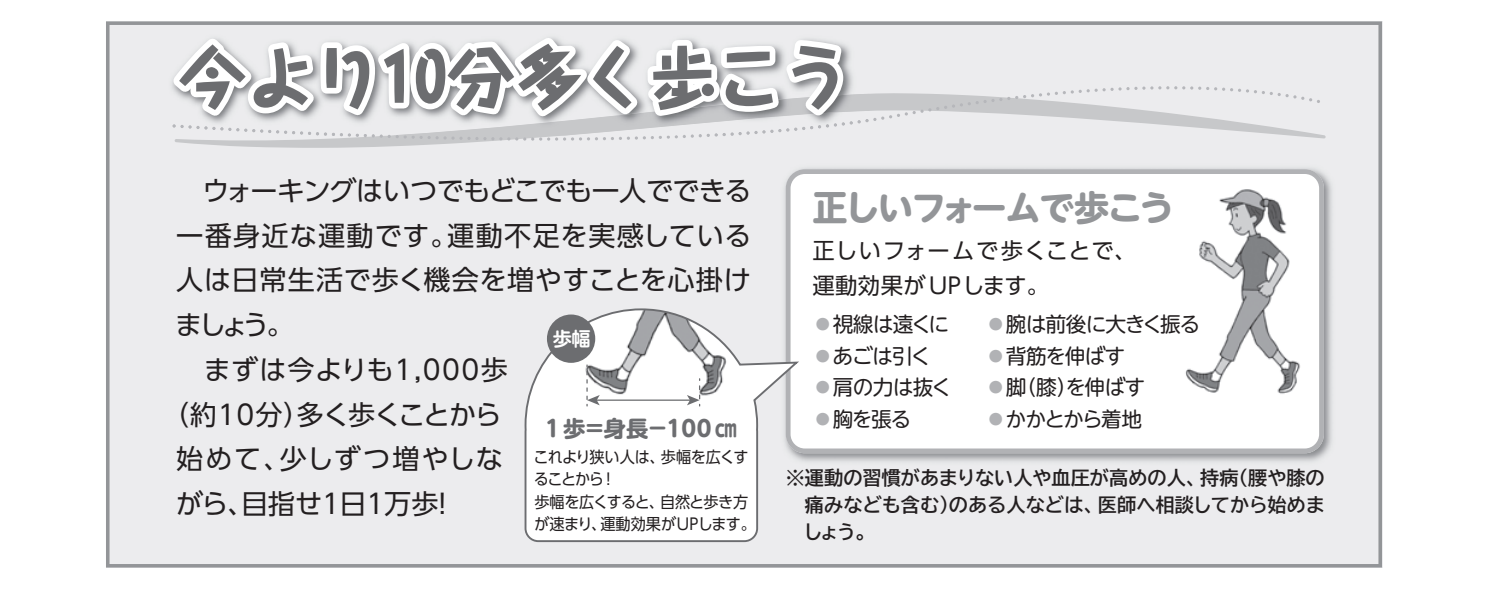
<style>
.page{position:relative;width:1488px;height:589px;background:#fff}
.page>*{position:absolute;margin:0;border:0;box-sizing:border-box;transform-origin:0 0}
.t1{font:67px "Taka Hand Std Heavy 90 pv RKSJ H";color:#6c6d70}
.t2{font:35px "UD Shin M Go Pro Bold 90 pv RKSJ H";letter-spacing:-.05em;color:#939598}
.t3{font:27px "UD Shin Go Pro Regular 90 pv RKSJ H";letter-spacing:.005em;color:#231f20}
.t4{font:27px "UD Shin Go Pro Regular 90 pv RKSJ H";letter-spacing:-.025em;color:#231f20}
.t5{font:27px "UD Shin Go Pro Regular 90 pv RKSJ H";letter-spacing:.045em;color:#231f20}
.t6{font:27px "UD Shin Go Pro Regular 90 pv RKSJ H";letter-spacing:.04em;color:#231f20}
.t7{font:27px "UD Shin Go Pro Regular 90 pv RKSJ H";letter-spacing:-.045em;color:#231f20}
.t8{font:27px "UD Shin Go Pro Regular 90 pv RKSJ H";letter-spacing:.06em;color:#231f20}
.t9{font:22.25px/35px "UD Shin Go Pro Regular 90 pv RKSJ H";letter-spacing:.02em;color:#231f20}
.t10{font:22.25px "UD Shin M Go Pro Bold 90 pv RKSJ H";letter-spacing:.02em;color:#6c6d70}
.t11{font:20.75px "UD Shin M Go Pro Regular 90 pv RKSJ H";letter-spacing:-.05em;color:#231f20}
.t12{font:20.75px "UD Shin M Go Pro Regular 90 pv RKSJ H";letter-spacing:-.085em;color:#231f20}
.t13{font:19.25px/27px "TBUD Go Std Bold 90 pv RKSJ H";letter-spacing:.005em;color:#231f20;text-align:justify}
.t14{font:19.25px "UD Shin M Go Pro De Bold 90 pv RKSJ H";color:#fff}
.t15{font:16px/22.2px "UD Shin Go Pro Regular 90 pv RKSJ H";letter-spacing:-.04em;color:#231f20;scale:.95 1}
.s1{color:#b1b2b5}
</style>
<div class="page">
<div style="left:106px;top:21px;width:1276px;height:546px;background:#ececee"></div>
<svg style="left:175px;top:134px;width:1150px;height:14px"></svg>
<svg style="left:172px;top:86px;width:1148px;height:55px"></svg>
<img style="left:390px;top:94px;width:479px;height:41px">
<img style="left:286px;top:131px;width:471px;height:4px">
<svg style="left:172px;top:37px;width:677px;height:89px"></svg>
<img style="left:784px;top:168px;width:548px;height:294px">
<div style="left:786px;top:169px;width:537px;height:284px;background:#fff"></div>
<img style="left:1168px;top:182px;width:145px;height:223px">
<img style="left:1168px;top:314px;width:30px;height:19px">
<img style="left:1168px;top:190px;width:2px;height:34px">
<svg style="left:524px;top:307px;width:277px;height:236px"></svg>
<div style="left:547px;top:314px;width:48px;height:49px;background:#6c6d70;border-radius:50%"></div>
<div style="left:106px;top:21px;width:1276px;height:546px;border:4px solid #939598"></div>
<h1 class="t1" style="left:179px;top:52px;width:673px">今より10分多く歩こう</h1>
<h3 class="t4" style="left:176px;top:181px;width:577px">　ウォーキングはいつでもどこでも一人でできる</h3>
<h3 class="t5" style="left:176px;top:225px;width:577px">一番身近な運動です。運動不足を実感している</h3>
<h3 class="t3" style="left:176px;top:270px;width:576px">人は日常生活で歩く機会を増やすことを心掛け</h3>
<h3 class="t3" style="left:175px;top:315px;width:120px">ましょう。</h3>
<h3 class="t6" style="left:176px;top:359px;width:333px">　まずは今よりも1,000歩</h3>
<h3 class="t7" style="left:162px;top:404px;width:341px">（約10分）多く歩くことから</h3>
<h3 class="t8" style="left:176px;top:448px;width:328px">始めて、少しずつ増やしな</h3>
<h3 class="t3" style="left:176px;top:493px;width:281px">がら、目指せ1日1万歩！</h3>
<p class="t14" style="left:553px;top:331px;width:39px">歩幅</p>
<p class="t10" style="left:545px;top:420px;width:193px">1歩＝身長－100㎝</p>
<p class="t15" style="left:533px;top:448px;width:235px">これより狭い人は、歩幅を広くすることから！<br>歩幅を広くすると、自然と歩き方が速まり、運動効果がUPします。</p>
<h2 class="t2" style="left:812px;top:194px;width:363px">正しいフォームで歩こう</h2>
<p class="t9" style="left:812px;top:236px;width:325px">正しいフォームで歩くことで、運動効果が UPします。</p>
<p class="t11" style="left:812px;top:316px;width:138px"><span class="s1">●</span>視線は遠くに</p>
<p class="t11" style="left:812px;top:348px;width:120px"><span class="s1">●</span>あごは引く</p>
<p class="t11" style="left:812px;top:379px;width:141px"><span class="s1">●</span>肩の力は抜く</p>
<p class="t11" style="left:812px;top:411px;width:100px"><span class="s1">●</span>胸を張る</p>
<p class="t11" style="left:985px;top:316px;width:216px"><span class="s1">●</span>腕は前後に大きく振る</p>
<p class="t11" style="left:985px;top:348px;width:141px"><span class="s1">●</span>背筋を伸ばす</p>
<p class="t11" style="left:985px;top:379px;width:161px"><span class="s1">●</span>脚（膝）を伸ばす</p>
<p class="t12" style="left:985px;top:411px;width:158px"><span class="s1">●</span>かかとから着地</p>
<p class="t13" style="left:803px;top:466px;width:523px;text-indent:-18px">※運動の習慣があまりない人や血圧が高めの人、持病（腰や膝の痛みなども含む）のある人などは、医師へ相談してから始めましょう。</p>
</div>
